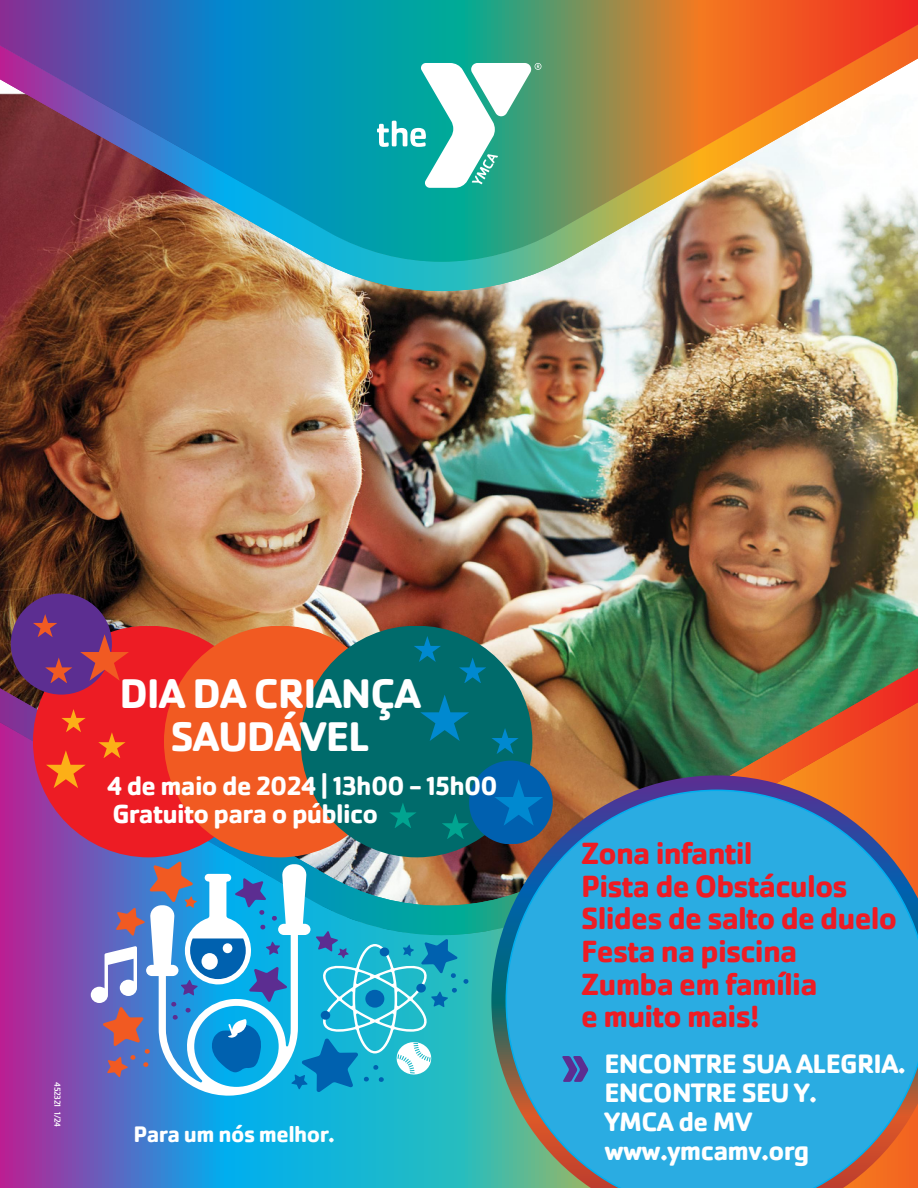
<style>
.page{position:relative;width:918px;height:1188px;background:#fff}
.page>*{position:absolute;margin:0;border:0;box-sizing:border-box;transform-origin:0 0}
.t1{font:700 43.05px/43px "Cachet Pro";letter-spacing:-.025em;color:#fff;text-align:center}
.t2{font:700 31.8px/32.7px "Cachet Pro";letter-spacing:-.025em;color:#ed1c24}
.t3{font:700 27.6px/29.1px "Cachet Pro";letter-spacing:-.025em;color:#fff}
.t4{font:700 27.3px/28px "Cachet Pro";letter-spacing:-.025em;color:#fff}
.t5{font:700 23.4px "Cachet Pro";letter-spacing:-.025em;color:#fff}
.t6{font:9px "Cachet Pro";letter-spacing:-.025em;color:#fff}
</style>
<div class="page">
<svg style="left:0;top:947px;width:491px;height:241px;background:#4c80c0"></svg>
<img style="left:0;top:0;width:918px;height:947px">
<svg style="left:491px;top:775px;width:427px;height:413px;background:#6e7061"></svg>
<svg style="left:506px;top:790px;width:412px;height:398px;background:#3aa1cb"></svg>
<svg style="left:91px;top:862px;width:378px;height:234px;background:#4da4c9"></svg>
<div style="left:202px;top:953px;width:16px;height:17px;background:#fff;border-radius:50%"></div>
<div style="left:223px;top:943px;width:9px;height:10px;background:#fff;border-radius:50%"></div>
<svg style="left:377px;top:63px;width:164px;height:125px"></svg>
<svg style="left:562px;top:1056px;width:26px;height:26px"></svg>
<div style="left:33px;top:626px;width:232px;height:231px;background:#ed1c24;border-radius:50%"></div>
<div style="left:164px;top:626px;width:232px;height:231px;background:#f15a22;border-radius:50%"></div>
<div style="left:301px;top:626px;width:231px;height:231px;background:#006b6b;border-radius:50%"></div>
<div style="left:11px;top:593px;width:101px;height:102px;background:#5c2e91;border-radius:50%"></div>
<div style="left:469px;top:761px;width:84px;height:83px;background:#0060af;border-radius:50%"></div>
<svg style="left:495px;top:780px;width:48px;height:45px"></svg>
<svg style="left:390px;top:803px;width:26px;height:25px"></svg>
<svg style="left:420px;top:695px;width:49px;height:46px"></svg>
<svg style="left:61px;top:709px;width:25px;height:23px"></svg>
<svg style="left:80px;top:634px;width:49px;height:47px"></svg>
<svg style="left:46px;top:750px;width:40px;height:38px"></svg>
<svg style="left:33px;top:614px;width:24px;height:23px"></svg>
<svg style="left:459px;top:658px;width:27px;height:25px"></svg>
<svg style="left:414px;top:636px;width:27px;height:26px"></svg>
<svg style="left:491px;top:728px;width:28px;height:26px"></svg>
<svg style="left:98px;top:732px;width:28px;height:26px"></svg>
<svg style="left:45px;top:657px;width:27px;height:26px"></svg>
<svg style="left:442px;top:814px;width:27px;height:25px"></svg>
<p class="t1" style="left:119px;top:672px;width:303px">DIA DA CRIANÇA<br>SAUDÁVEL</p>
<h2 class="t4" style="left:107px;top:771px;width:392px">4 de maio de 2024 | 13h00 - 15h00<br>Gratuito para o público</h2>
<p class="t6" style="left:63px;top:1082px;width:47px;rotate:90deg">452321 1/24</p>
<h1 class="t5" style="left:133px;top:1120px;width:203px">Para um nós melhor.</h1>
<h3 class="t2" style="left:581px;top:837px;width:318px">Zona infantil<br>Pista de Obstáculos<br>Slides de salto de duelo<br>Festa na piscina<br>Zumba em família<br>e muito mais!</h3>
<p class="t3" style="left:605px;top:1049px;width:303px">ENCONTRE SUA ALEGRIA.<br>ENCONTRE SEU Y.<br>YMCA de MV www.ymcamv.org</p>
</div>
